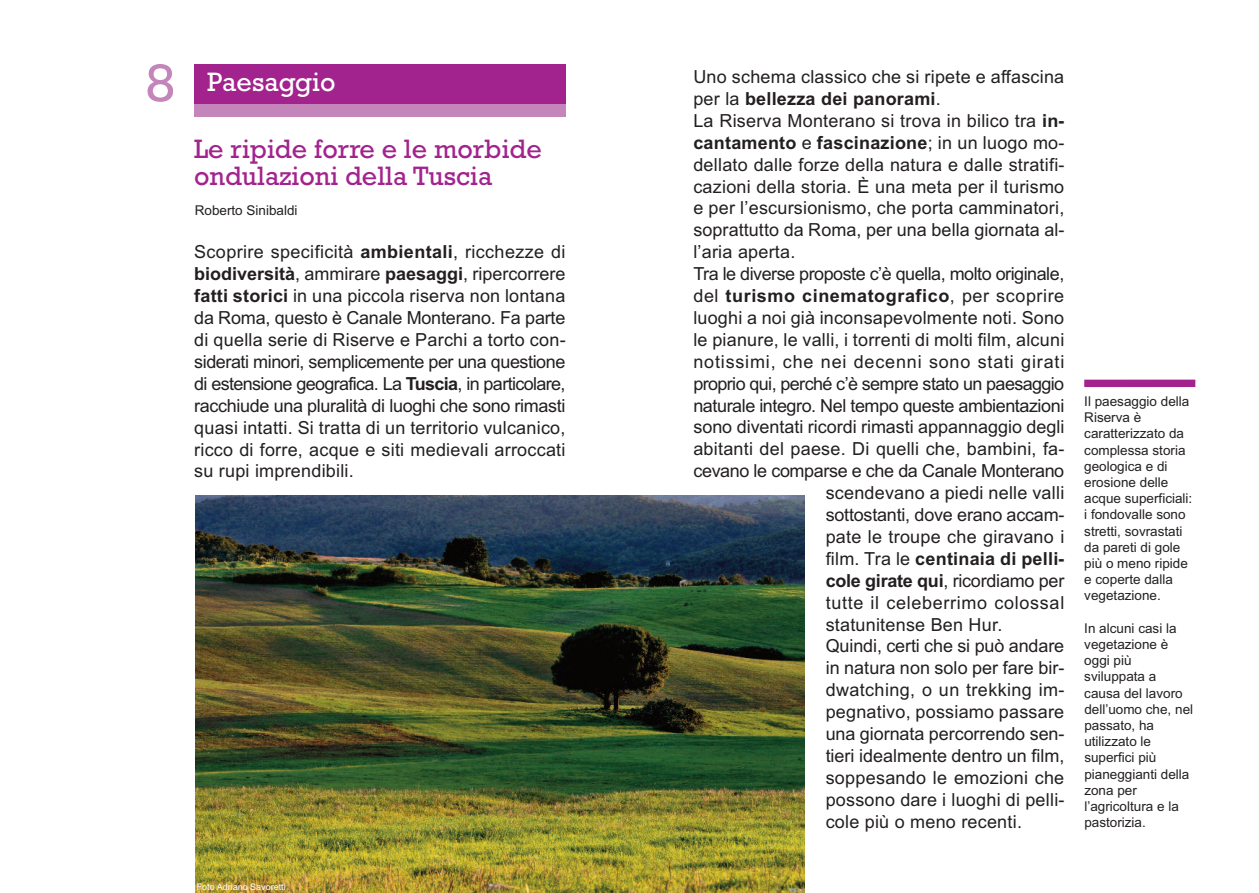
<style>
.page{position:relative;width:1259px;height:893px;background:#fff}
.page>*{position:absolute;margin:0;border:0;box-sizing:border-box;transform-origin:0 0}
.t1{font:27px/27px "Rockwell";color:#a2238e}
.t2{font:27px "Rockwell";color:#fff}
.t3{font:18px/21.9px "Arial";letter-spacing:.01em;color:#231f20;text-align:justify}
.t4{font:700 18px "Arial";letter-spacing:.015em;color:#231f20}
.t5{font:18px "Arial";letter-spacing:-.03em;color:#231f20}
.t6{font:18px "Arial";letter-spacing:-.025em;color:#231f20}
.t7{font:18px "Arial";letter-spacing:-.035em;color:#231f20}
.t8{font:18px "Arial";letter-spacing:.045em;color:#231f20}
.t9{font:18px "Arial";letter-spacing:-.02em;color:#231f20}
.t10{font:18px "Arial";letter-spacing:-.01em;color:#231f20}
.t11{font:18px "Arial";letter-spacing:-.015em;color:#231f20}
.t12{font:18px "Arial";letter-spacing:.04em;color:#231f20}
.t13{font:13.5px/16.2px "Arial";color:#231f20}
.t14{font:9px "Arial";color:#fff}
.s1{font-weight:700}
.s2{font-weight:400}
</style>
<div class="page">
<svg style="left:147px;top:64px;width:26px;height:38px"></svg>
<div style="left:194px;top:64px;width:372px;height:40px;background:#a2238e"></div>
<div style="left:194px;top:104px;width:372px;height:13px;background:#c385ba"></div>
<img style="left:195px;top:495px;width:609px;height:398px">
<div style="left:1084px;top:380px;width:111px;height:7px;background:#a2238e"></div>
<h1 class="t2" style="left:207px;top:66px;width:130px">Paesaggio</h1>
<h1 class="t1" style="left:194px;top:135px;width:349px">Le ripide forre e le morbide ondulazioni della Tuscia</h1>
<p class="t13" style="left:195px;top:203px;width:104px">Roberto Sinibaldi</p>
<p class="t3" style="left:194px;top:241px;width:373px">Scoprire specificità <span class="s1">ambientali</span>, ricchezze di <span class="s1">biodiversità</span>, ammirare <span class="s1">paesaggi</span>, ripercorrere <span class="s1">fatti storici</span> in una piccola riserva non lontana da Roma, questo è Canale Monterano. Fa parte di quella serie di Riserve e Parchi a torto con&shy;siderati minori, semplicemente per una questione di estensione geografica. La <span class="s1">Tuscia</span>, in particolare, racchiude una pluralità di luoghi che sono rimasti quasi intatti. Si tratta di un territorio vulcanico, ricco di forre, acque e siti medievali arroccati su rupi imprendibili.</p>
<p class="t14" style="left:197px;top:881px;width:91px">Foto Adriano Savoretti</p>
<p class="t3" style="left:693px;top:66px;width:372px">Uno schema classico che si ripete e affascina</p>
<p class="t4" style="left:693px;top:88px;width:249px"><span class="s2">per la</span> bellezza dei panorami<span class="s2">.</span></p>
<p class="t3" style="left:693px;top:110px;width:373px">La Riserva Monterano si trova in bilico tra <span class="s1">in-</span></p>
<p class="t4" style="left:693px;top:132px;width:373px">cantamento <span class="s2">e</span> fascinazione<span class="s2">; in un luogo mo-</span></p>
<p class="t3" style="left:693px;top:153px;width:373px">dellato dalle forze della natura e dalle stratifi-</p>
<p class="t3" style="left:693px;top:175px;width:372px">cazioni della storia. È una meta per il turismo</p>
<p class="t3" style="left:693px;top:197px;width:372px">e per l’escursionismo, che porta camminatori,</p>
<p class="t3" style="left:693px;top:219px;width:373px">soprattutto da Roma, per una bella giornata al-</p>
<p class="t3" style="left:693px;top:241px;width:103px">l’aria aperta.</p>
<p class="t5" style="left:693px;top:263px;width:372px">Tra le diverse proposte c’è quella, molto originale,</p>
<p class="t4" style="left:693px;top:285px;width:372px"><span class="s2">del</span> turismo cinematografico<span class="s2">, per scoprire</span></p>
<p class="t3" style="left:693px;top:307px;width:372px">luoghi a noi già inconsapevolmente noti. Sono</p>
<p class="t3" style="left:693px;top:329px;width:372px">le pianure, le valli, i torrenti di molti film, alcuni</p>
<p class="t8" style="left:693px;top:351px;width:372px">notissimi, che nei decenni sono stati girati</p>
<p class="t7" style="left:693px;top:373px;width:372px">proprio qui, perché c’è sempre stato un paesaggio</p>
<p class="t6" style="left:693px;top:395px;width:372px">naturale integro. Nel tempo queste ambientazioni</p>
<p class="t3" style="left:693px;top:416px;width:372px">sono diventati ricordi rimasti appannaggio degli</p>
<p class="t3" style="left:693px;top:438px;width:373px">abitanti del paese. Di quelli che, bambini, fa-</p>
<p class="t9" style="left:693px;top:460px;width:372px">cevano le comparse e che da Canale Monterano</p>
<p class="t3" style="left:825px;top:482px;width:240px">scendevano a piedi nelle valli</p>
<p class="t10" style="left:825px;top:504px;width:240px">sottostanti, dove erano accam-</p>
<p class="t3" style="left:825px;top:526px;width:240px">pate le troupe che giravano i</p>
<p class="t4" style="left:825px;top:548px;width:240px"><span class="s2">film. Tra le</span> centinaia di pelli-</p>
<p class="t11" style="left:825px;top:570px;width:240px"><span class="s1">cole girate qui</span>, ricordiamo per</p>
<p class="t12" style="left:825px;top:592px;width:240px">tutte il celeberrimo colossal</p>
<p class="t3" style="left:825px;top:613px;width:178px">statunitense Ben Hur.</p>
<p class="t3" style="left:825px;top:635px;width:240px">Quindi, certi che si può andare</p>
<p class="t3" style="left:825px;top:657px;width:240px">in natura non solo per fare bir-</p>
<p class="t3" style="left:825px;top:679px;width:240px">dwatching, o un trekking im-</p>
<p class="t3" style="left:825px;top:701px;width:240px">pegnativo, possiamo passare</p>
<p class="t3" style="left:825px;top:723px;width:240px">una giornata percorrendo sen-</p>
<p class="t3" style="left:825px;top:745px;width:240px">tieri idealmente dentro un film,</p>
<p class="t3" style="left:825px;top:767px;width:240px">soppesando le emozioni che</p>
<p class="t3" style="left:825px;top:789px;width:240px">possono dare i luoghi di pelli-</p>
<p class="t3" style="left:825px;top:810px;width:198px">cole più o meno recenti.</p>
<p class="t13" style="left:1084px;top:393px;width:110px">Il paesaggio della<br>Riserva è caratterizzato da complessa storia geologica e di erosione delle acque superficiali: i fondovalle sono stretti, sovrastati da pareti di gole più o meno ripide e coperte dalla vegetazione.</p>
<p class="t13" style="left:1084px;top:620px;width:110px">In alcuni casi la vegetazione è oggi più sviluppata a causa del lavoro dell’uomo che, nel passato, ha utilizzato le superfici più pianeggianti della zona per l’agricoltura e la pastorizia.</p>
</div>
